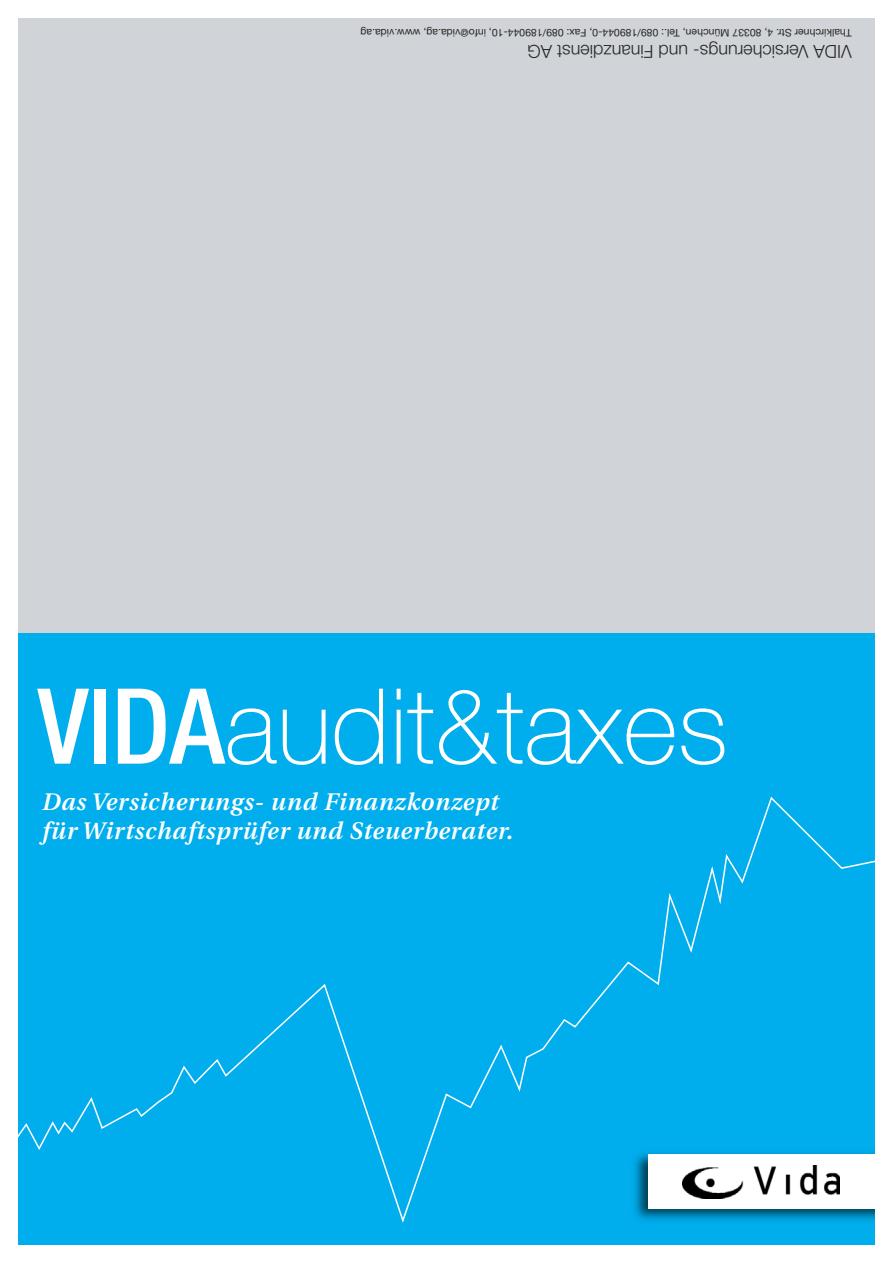
<style>
.page{position:relative;width:893px;height:1263px;background:#fff}
.page>*{position:absolute;margin:0;border:0;box-sizing:border-box;transform-origin:0 0}
.t1{font:100 105px "Helvetica Neue LT";color:#fff}
.t2{font:italic 600 24px/28.8px "Utopia";letter-spacing:.035em;color:#fff}
.t3{font:300 18px "Helvetica Neue LT";color:#272627}
.t4{font:10.5px "Helvetica Neue LT";color:#272627}
.s1{font-weight:500;font-stretch:condensed}
</style>
<div class="page">
<div style="left:18px;top:632px;width:856px;height:613px;background:#00aded"></div>
<svg style="left:18px;top:796px;width:856px;height:427px"></svg>
<div style="left:18px;top:18px;width:856px;height:615px;background:#d0d4d8"></div>
<p class="t4" style="left:851px;top:36px;width:493px;rotate:-180deg">Thalkirchner Str. 4, 80337 München, Tel.: 089/189044-0, Fax: 089/189044-10, info@vida.ag, www.vida.ag</p>
<h3 class="t3" style="left:851px;top:58px;width:326px;rotate:-180deg">VIDA Versicherungs- und Finanzdienst AG</h3>
<h1 class="t1" style="left:38px;top:689px;width:691px"><span class="s1">VIDA</span>audit&amp;taxes</h1>
<h2 class="t2" style="left:42px;top:790px;width:472px">Das Versicherungs- und Finanzkonzept für Wirtschaftsprüfer und Steuerberater.</h2>
</div>
